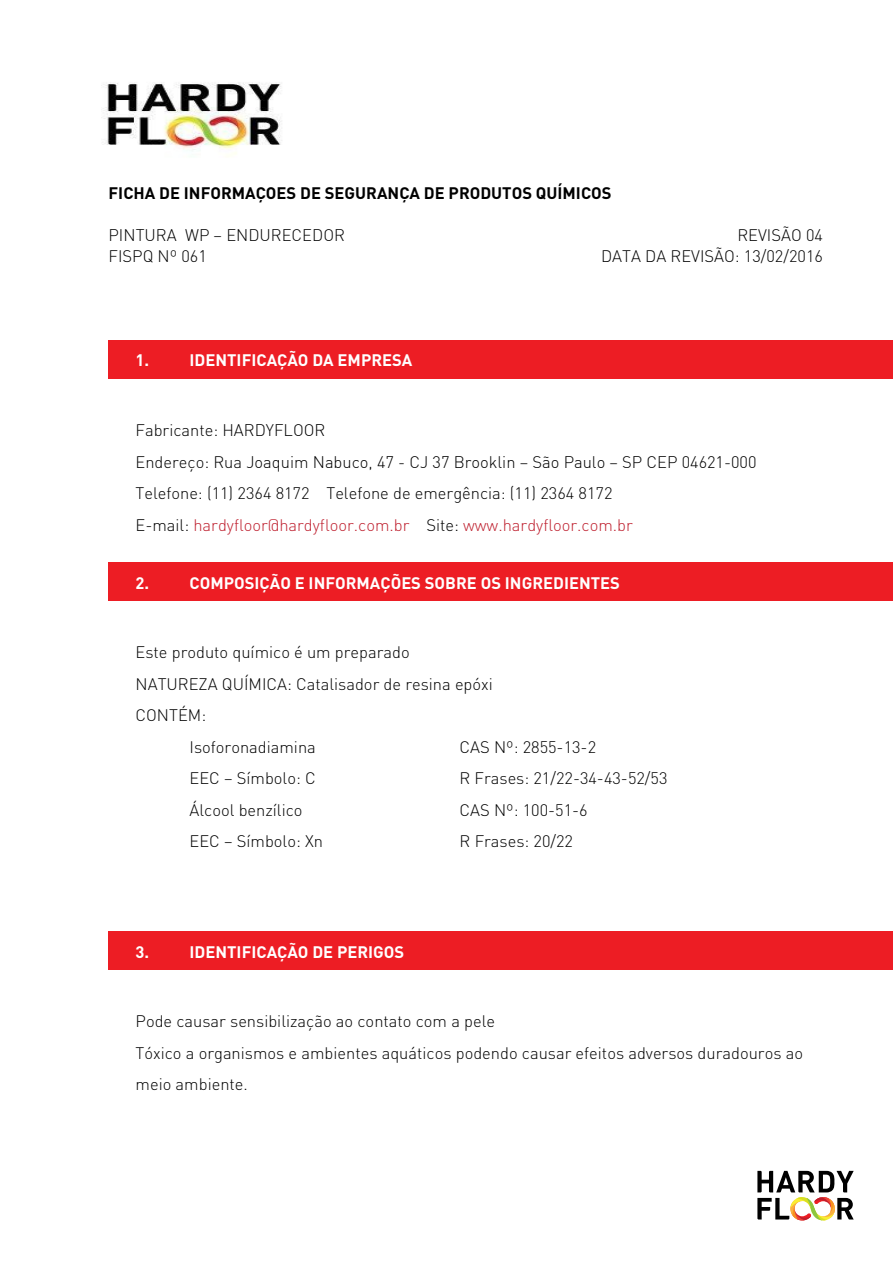
<style>
.page{position:relative;width:893px;height:1263px;background:#fff}
.page>*{position:absolute;margin:0;border:0;box-sizing:border-box;transform-origin:0 0}
.t1{font:300 16.5px/31.5px "DIN";color:#000}
.t2{font:700 16.5px "DIN";color:#fff}
.t3{font:16.5px "DIN Light";color:#000}
.t4{font:700 16.5px "DIN";color:#000}
.s1{font-family:"DIN";font-weight:300}
.s2{font-family:"DIN Light";font-weight:400}
.s3{color:#be1e2d}
</style>
<div class="page">
<svg style="left:757px;top:1171px;width:97px;height:49px"></svg>
<div style="left:108px;top:340px;width:785px;height:39px;background:#ed1d24"></div>
<div style="left:108px;top:562px;width:785px;height:39px;background:#ed1d24"></div>
<div style="left:108px;top:931px;width:785px;height:39px;background:#ed1d24"></div>
<img style="left:101px;top:82px;width:181px;height:72px">
<p class="t4" style="left:109px;top:182px;width:505px">FICHA DE INFORMAÇÕES DE SEGURANÇA DE PRODUTOS QUÍMICOS</p>
<p class="t3" style="left:109px;top:225px;width:238px">PINTURA WP <span class="s1">–</span> ENDURECEDOR</p>
<p class="t1" style="left:109px;top:240px;width:100px">FISPQ Nº 06<span class="s2">1</span></p>
<p class="t1" style="left:601px;top:224px;width:223px;line-height:21px;text-align:right">REVISÃO 0<span class="s2">4<br></span>DATA DA REVISÃO: 1<span class="s2">3</span>/<span class="s2">0</span>2/201<span class="s2">6</span></p>
<p class="t2" style="left:136px;top:349px;width:28px">1. IDENTI</p>
<p class="t2" style="left:242px;top:349px;width:20px">FICAÇ</p>
<p class="t2" style="left:287px;top:349px;width:95px">ÃODA EMPRESA</p>
<p class="t1" style="left:136px;top:414px;width:191px">Fabricante: <span class="s2">HARDYFLOOR</span></p>
<p class="t3" style="left:136px;top:451px;width:623px"><span class="s1">Endereço: Rua</span> Joaquim Nabuco, 47 - CJ 37 Brooklin – São Paulo – SP CEP 04621-000</p>
<p class="t1" style="left:136px;top:477px;width:499px">Telefone: (11) 2364 8172 Telefone de emergência: (11) 2364 8172<br>E-mail: <span class="s3">hardyfloor@hardyfloor.com.br</span> Site: <span class="s3">www.hardyfloor.com.br</span></p>
<p class="t2" style="left:136px;top:572px;width:33px">2. COM</p>
<p class="t2" style="left:224px;top:572px;width:20px">POSIÇ</p>
<p class="t2" style="left:270px;top:572px;width:77px">ÃOEINFORMAÇÕES</p>
<p class="t2" style="left:425px;top:572px;width:91px">SOBRE OS INGREDIENTES</p>
<p class="t1" style="left:136px;top:637px;width:276px">Este produto químico é um preparado</p>
<p class="t1" style="left:136px;top:668px;width:359px">NATUREZA QUÍMICA: <span class="s2">C</span>atalisador de resina epóxi</p>
<p class="t1" style="left:136px;top:700px;width:72px">CONTÉM:</p>
<p class="t1" style="left:190px;top:731px;width:128px">Isoforonadiamina</p>
<p class="t1" style="left:460px;top:731px;width:138px">CAS Nº: 2855-13-2</p>
<p class="t1" style="left:190px;top:763px;width:128px">EEC – Símbolo: C</p>
<p class="t1" style="left:460px;top:763px;width:209px">R Frases: 21/22-34-43-52/53</p>
<p class="t1" style="left:190px;top:794px;width:114px">Álcool benzílico</p>
<p class="t1" style="left:460px;top:794px;width:130px">CAS Nº: 100-51-6</p>
<p class="t1" style="left:190px;top:826px;width:135px">EEC – Símbolo: Xn</p>
<p class="t1" style="left:460px;top:826px;width:115px">R Frases: 20/22</p>
<p class="t2" style="left:136px;top:941px;width:28px">3. IDENTI</p>
<p class="t2" style="left:242px;top:941px;width:20px">FICAÇ</p>
<p class="t2" style="left:287px;top:941px;width:71px">ÃO DE PERIGOS</p>
<p class="t1" style="left:136px;top:1005px;width:669px">Pode causar sensibilização ao contato com a pele<br>Tóxico a organismos e ambientes aquáticos podendo causar efeitos adversos duradouros ao meio ambiente.</p>
</div>
